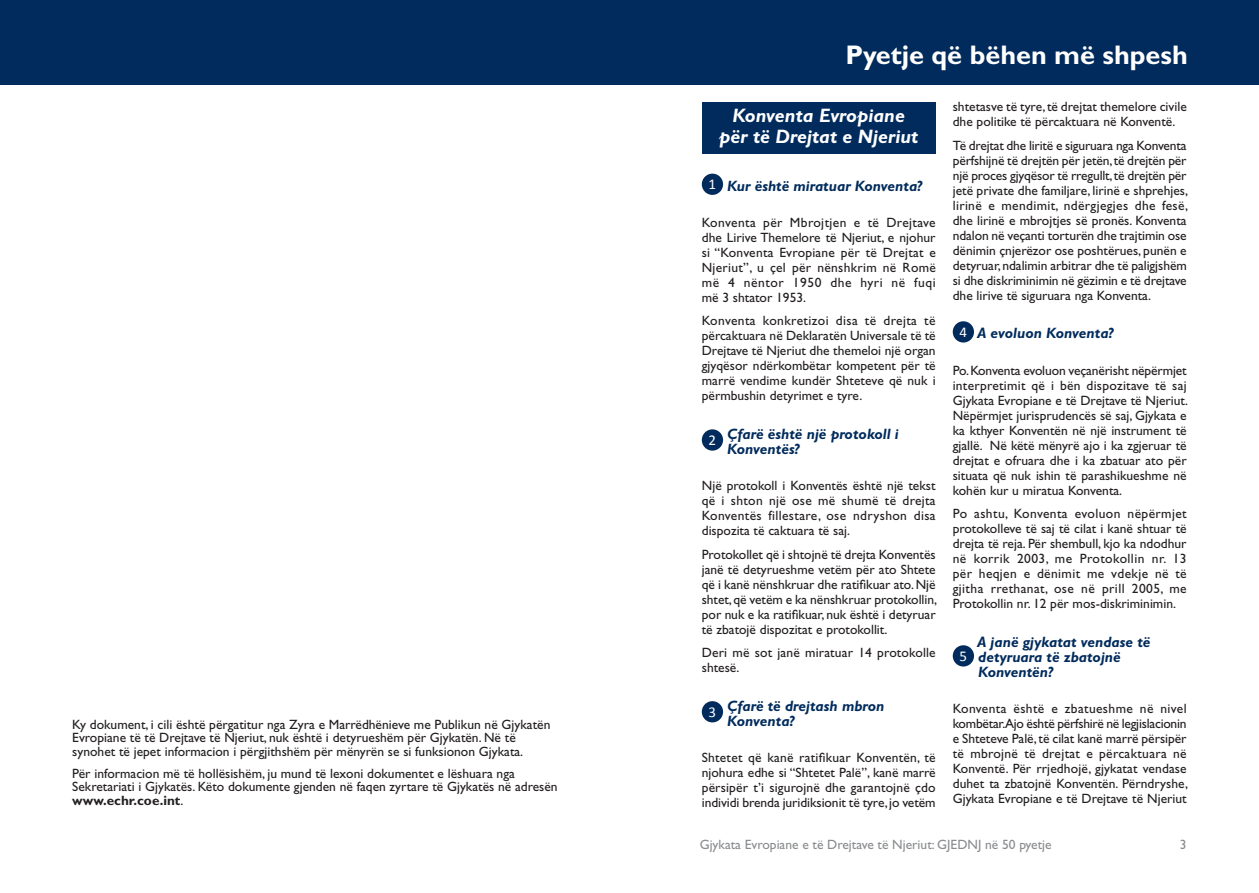
<style>
.page{position:relative;width:1259px;height:893px;background:#fff}
.page>*{position:absolute;margin:0;border:0;box-sizing:border-box;transform-origin:0 0}
.t1{font:700 27px "Gill Sans Std";color:#fff}
.t2{font:italic 700 19.5px/21px "Gill Sans Std";color:#fff;text-align:center}
.FAQ_-_Question{font:italic 700 15px/15px "Gill Sans Std";color:#002b5c}
.t3{font:15px "Calibri";color:#fff}
.FAQ_-_Texte{font:13.5px/15px "Gill Sans Std";color:#231f20;text-align:justify}
.Texte_page_1{font:13.5px/13.5px "Gill Sans Std";color:#231f20}
.Textes_bas_de_page_g{font:13.5px "Gill Sans Std";color:#8a8c8f}
.s1{font-weight:700}
</style>
<div class="page">
<div style="left:0;top:0;width:1259px;height:85px;background:#002b5c"></div>
<div style="left:702px;top:102px;width:233px;height:51px;background:#002b5c"></div>
<div style="left:702px;top:174px;width:21px;height:21px;background:#002b5c;border-radius:50%"></div>
<div style="left:702px;top:429px;width:21px;height:22px;background:#002b5c;border-radius:50%"></div>
<div style="left:702px;top:701px;width:21px;height:21px;background:#002b5c;border-radius:50%"></div>
<div style="left:952px;top:321px;width:22px;height:22px;background:#002b5c;border-radius:50%"></div>
<div style="left:952px;top:645px;width:22px;height:21px;background:#002b5c;border-radius:50%"></div>
<p class="Texte_page_1" style="left:72px;top:717px;width:479px">Ky dokument, i cili është përgatitur nga Zyra e Marrëdhënieve me Publikun në Gjykatën<br>Evropiane të të Drejtave të Njeriut, nuk është i detyrueshëm për Gjykatën. Në të synohet të jepet informacion i përgjithshëm për mënyrën se si funksionon Gjykata.</p>
<p class="Texte_page_1" style="left:72px;top:766px;width:487px">Për informacion më të hollësishëm, ju mund të lexoni dokumentet e lëshuara nga<br>Sekretariati i Gjykatës. Këto dokumente gjenden në faqen zyrtare të Gjykatës në adresën <span class="s1">www.echr.coe.int</span>.</p>
<h1 class="t1" style="left:845px;top:39px;width:344px">Pyetje që bëhen më shpesh</h1>
<p class="t2" style="left:719px;top:105px;width:200px">Konventa Evropiane për të Drejtat e Njeriut</p>
<p class="t3" style="left:708px;top:175px;width:9px">1</p>
<p class="FAQ_-_Question" style="left:727px;top:178px;width:196px">Kur është miratuar Konventa?</p>
<p class="FAQ_-_Texte" style="left:702px;top:215px;width:236px">Konventa për Mbrojtjen e të Drejtave dhe Lirive Themelore të Njeriut, e njohur si “Konventa Evropiane për të Drejtat e Njeriut”, u çel për nënshkrim në Romë më 4 nëntor 1950 dhe hyri në fuqi më 3 shtator 1953.</p>
<p class="FAQ_-_Texte" style="left:702px;top:313px;width:235px">Konventa konkretizoi disa të drejta të përcaktuara në Deklaratën Universale të të Drejtave të Njeriut dhe themeloi një organ gjyqësor ndërkombëtar kompetent për të marrë vendime kundër Shteteve që nuk i përmbushin detyrimet e tyre.</p>
<p class="t3" style="left:708px;top:430px;width:9px">2</p>
<p class="FAQ_-_Question" style="left:727px;top:426px;width:173px">Çfarë është një protokoll i<br>Konventës?</p>
<p class="FAQ_-_Texte" style="left:702px;top:478px;width:235px">Një protokoll i Konventës është një tekst që i shton një ose më shumë të drejta Konventës fillestare, ose ndryshon disa dispozita të caktuara të saj.</p>
<p class="FAQ_-_Texte" style="left:702px;top:547px;width:237px">Protokollet që i shtojnë të drejta Konventës janë të detyrueshme vetëm për ato Shtete që i kanë nënshkruar dhe ratifikuar ato. Një shtet, që vetëm e ka nënshkruar protokollin, por nuk e ka ratifikuar, nuk është i detyruar të zbatojë dispozitat e protokollit.</p>
<p class="FAQ_-_Texte" style="left:702px;top:645px;width:235px">Deri më sot janë miratuar 14 protokolle shtesë.</p>
<p class="t3" style="left:708px;top:702px;width:9px">3</p>
<p class="FAQ_-_Question" style="left:727px;top:698px;width:159px">Çfarë të drejtash mbron<br>Konventa?</p>
<p class="FAQ_-_Texte" style="left:702px;top:750px;width:235px">Shtetet që kanë ratifikuar Konventën, të njohura edhe si “Shtetet Palë”, kanë marrë përsipër t’i sigurojnë dhe garantojnë çdo individi brenda juridiksionit të tyre, jo vetëm</p>
<p class="FAQ_-_Texte" style="left:952px;top:99px;width:236px">shtetasve të tyre, të drejtat themelore civile dhe politike të përcaktuara në Konventë.</p>
<p class="FAQ_-_Texte" style="left:952px;top:138px;width:237px">Të drejtat dhe liritë e siguruara nga Konventa përfshijnë të drejtën për jetën, të drejtën për një proces gjyqësor të rregullt, të drejtën për jetë private dhe familjare, lirinë e shprehjes, lirinë e mendimit, ndërgjegjes dhe fesë, dhe lirinë e mbrojtjes së pronës. Konventa ndalon në veçanti torturën dhe trajtimin ose dënimin çnjerëzor ose poshtërues, punën e detyruar, ndalimin arbitrar dhe të paligjshëm si dhe diskriminimin në gëzimin e të drejtave dhe lirive të siguruara nga Konventa.</p>
<p class="t3" style="left:959px;top:322px;width:9px">4</p>
<p class="FAQ_-_Question" style="left:977px;top:326px;width:138px">A evoluon Konventa?</p>
<p class="FAQ_-_Texte" style="left:952px;top:363px;width:237px">Po. Konventa evoluon veçanërisht nëpërmjet interpretimit që i bën dispozitave të saj Gjykata Evropiane e të Drejtave të Njeriut.<br>Nëpërmjet jurisprudencës së saj, Gjykata e ka kthyer Konventën në një instrument të gjallë. Në këtë mënyrë ajo i ka zgjeruar të drejtat e ofruara dhe i ka zbatuar ato për situata që nuk ishin të parashikueshme në kohën kur u miratua Konventa.</p>
<p class="FAQ_-_Texte" style="left:952px;top:506px;width:235px">Po ashtu, Konventa evoluon nëpërmjet protokolleve të saj të cilat i kanë shtuar të drejta të reja. Për shembull, kjo ka ndodhur në korrik 2003, me Protokollin nr. 13 për heqjen e dënimit me vdekje në të gjitha rrethanat, ose në prill 2005, me Protokollin nr. 12 për mos-diskriminimin.</p>
<p class="FAQ_-_Question" style="left:977px;top:634px;width:175px">A janë gjykatat vendase të detyruara të zbatojnë<br>Konventën?</p>
<p class="FAQ_-_Texte" style="left:952px;top:701px;width:237px">Konventa është e zbatueshme në nivel kombëtar.Ajo është përfshirë në legjislacionin e Shteteve Palë, të cilat kanë marrë përsipër të mbrojnë të drejtat e përcaktuara në Konventë. Për rrjedhojë, gjykatat vendase duhet ta zbatojnë Konventën. Përndryshe, Gjykata Evropiane e të Drejtave të Njeriut</p>
<p class="t3" style="left:959px;top:646px;width:9px">5</p>
<p class="Textes_bas_de_page_g" style="left:699px;top:836px;width:353px">Gjykata Evropiane e të Drejtave të Njeriut: GJEDNJ në 50 pyetje</p>
<p class="Textes_bas_de_page_g" style="left:1180px;top:836px;width:8px">3</p>
</div>
